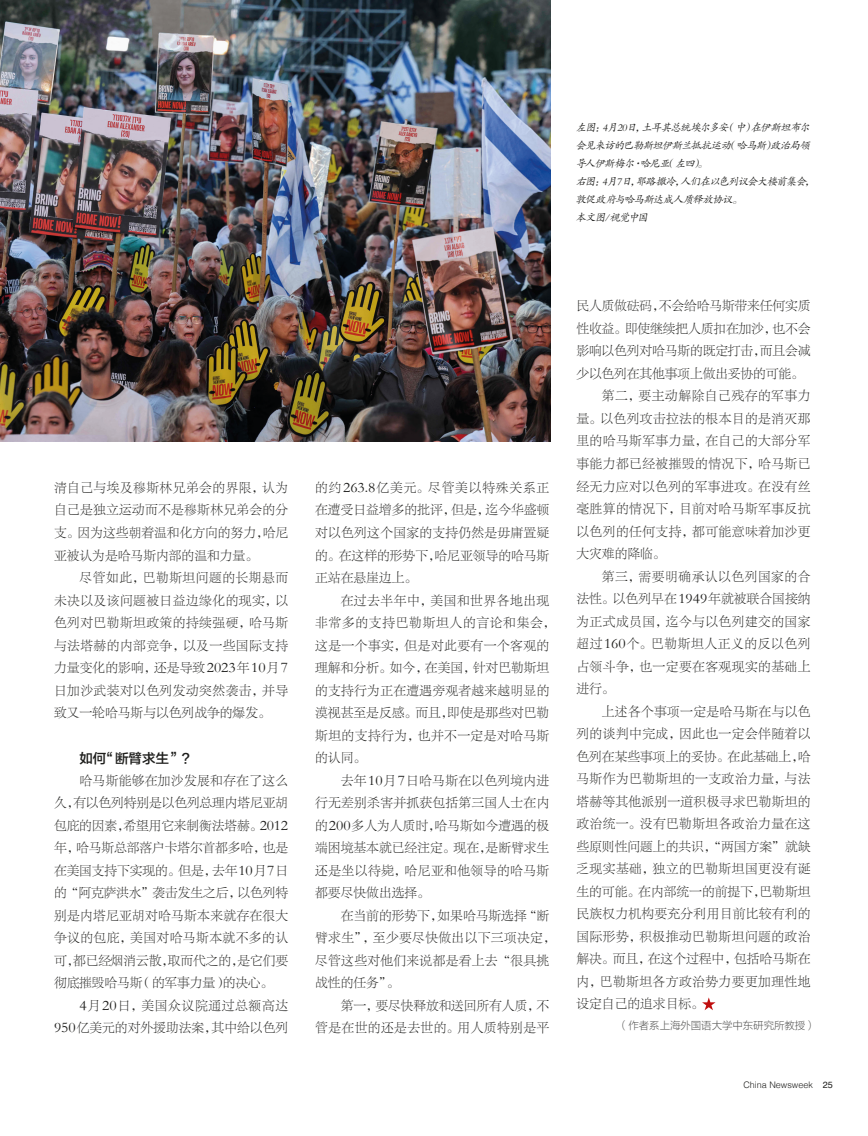
<style>
.page{position:relative;width:868px;height:1136px;background:#fff}
.page>*{position:absolute;margin:0;border:0;box-sizing:border-box;transform-origin:0 0}
.t1{font:13.5px "FZLTZHJW GB1 0";letter-spacing:-.01em;color:#1d1d1b}
.t2{font:12.75px/22.5px "FZLTKSK GBK1 0";letter-spacing:.025em;color:#1d1d1b;text-align:justify}
.t3{font:12.75px/22.5px "FZLTKSK GBK1 0";color:#1d1d1b;text-align:right}
.t4{font:12.75px "FZLTKSK GBK1 0";letter-spacing:-.01em;color:#1d1d1b}
.t5{font:12.75px "FZLTKSK GBK1 0";letter-spacing:.005em;color:#1d1d1b}
.t6{font:12.75px "FZLTKSK GBK1 0";letter-spacing:.045em;color:#1d1d1b}
.t7{font:italic 10.5px/18px "FZKTJW GB1 0";letter-spacing:-.1em;color:#1d1d1b}
.t8{font:10.5px "FZLTKHK GBK1 0";letter-spacing:-.01em;color:#575756}
.t9{font:300 9px "Helvetica";color:#1d1d1b}
.s1{font-family:"Garamond";font-size:14.7px}
.s2{font-family:"Garamond";font-size:15.3px}
.s3{font-weight:400}
</style>
<div class="page">
<img style="left:0;top:0;width:550px;height:441px">
<svg style="left:702px;top:997px;width:13px;height:13px"></svg>
<p class="t7" style="left:575px;top:118px;width:243px">左图：4月20日，土耳其总统埃尔多安（中）在伊斯坦布尔会见来访的巴勒斯坦伊斯兰抵抗运动（哈马斯）政治局领导人伊斯梅尔·哈尼亚（左四）。<br>右图：4月7日，耶路撒冷，人们在以色列议会大楼前集会，敦促政府与哈马斯达成人质释放协议。<br>本文图/视觉中国</p>
<p class="t2" style="left:54px;top:476px;width:236px">清自己与埃及穆斯林兄弟会的界限，认为自己是独立运动而不是穆斯林兄弟会的分支。因为这些朝着温和化方向的努力，哈尼亚被认为是哈马斯内部的温和力量。</p>
<p class="t2" style="left:54px;top:566px;width:236px;text-indent:26px">尽管如此，巴勒斯坦问题的长期悬而未决以及该问题被日益边缘化的现实，以色列对巴勒斯坦政策的持续强硬，哈马斯与法塔赫的内部竞争，以及一些国际支持力量变化的影响，还是导致<span class="s1">2023</span>年<span class="s1">10</span>月<span class="s1">7</span>日加沙武装对以色列发动突然袭击，并导致又一轮哈马斯与以色列战争的爆发。</p>
<p class="t1" style="left:80px;top:750px;width:118px">如何“断臂求生”？</p>
<p class="t2" style="left:54px;top:769px;width:236px;text-indent:26px">哈马斯能够在加沙发展和存在了这么久，有以色列特别是以色列总理内塔尼亚胡包庇的因素，希望用它来制衡法塔赫。<span class="s1">2012</span>年，哈马斯总部落户卡塔尔首都多哈，也是在美国支持下实现的。但是，去年<span class="s1">10</span>月<span class="s1">7</span>日的“阿克萨洪水”袭击发生之后，以色列特别是内塔尼亚胡对哈马斯本来就存在很大争议的包庇，美国对哈马斯本就不多的认可，都已经烟消云散，取而代之的，是它们要彻底摧毁哈马斯（的军事力量）的决心。</p>
<p class="t3" style="left:54px;top:994px;width:236px"><span class="s1">4</span>月<span class="s1">20</span>日，美国众议院通过总额高达<br><span class="s1">950</span>亿美元的对外援助法案，其中给以色列</p>
<p class="t2" style="left:315px;top:476px;width:236px">的约<span class="s1">263</span><span class="s2">.</span><span class="s1">8</span>亿美元。尽管美以特殊关系正在遭受日益增多的批评，但是，迄今华盛顿对以色列这个国家的支持仍然是毋庸置疑的。在这样的形势下，哈尼亚领导的哈马斯正站在悬崖边上。</p>
<p class="t2" style="left:315px;top:589px;width:242px;text-align:left;text-indent:26px">在过去半年中，美国和世界各地出现非常多的支持巴勒斯坦人的言论和集会，这是一个事实，但是对此要有一个客观的理解和分析。如今，在美国，针对巴勒斯坦的支持行为正在遭遇旁观者越来越明显的漠视甚至是反感。而且，即使是那些对巴勒斯坦的支持行为，也并不一定是对哈马斯的认同。</p>
<p class="t2" style="left:315px;top:769px;width:236px;text-indent:26px">去年<span class="s1">10</span>月<span class="s1">7</span>日哈马斯在以色列境内进行无差别杀害并抓获包括第三国人士在内的<span class="s1">200</span>多人为人质时，哈马斯如今遭遇的极端困境基本就已经注定。现在，是断臂求生还是坐以待毙，哈尼亚和他领导的哈马斯都要尽快做出选择。</p>
<p class="t2" style="left:315px;top:904px;width:242px;text-align:left;text-indent:26px">在当前的形势下，如果哈马斯选择“断臂求生”，至少要尽快做出以下三项决定，尽管这些对他们来说都是看上去“很具挑战性的任务”。</p>
<p class="t2" style="left:315px;top:994px;width:235px;text-align:right">第一，要尽快释放和送回所有人质，不<br>管是在世的还是去世的。用人质特别是平</p>
<p class="t4" style="left:576px;top:299px;width:235px">民人质做砝码，不会给哈马斯带来任何实质</p>
<p class="t4" style="left:576px;top:322px;width:235px">性收益。即使继续把人质扣在加沙，也不会</p>
<p class="t4" style="left:576px;top:344px;width:235px">影响以色列对哈马斯的既定打击，而且会减</p>
<p class="t4" style="left:576px;top:367px;width:229px">少以色列在其他事项上做出妥协的可能。</p>
<p class="t2" style="left:602px;top:385px;width:210px">第二，要主动解除自己残存的军事力</p>
<p class="t2" style="left:576px;top:407px;width:235px">量。以色列攻击拉法的根本目的是消灭那</p>
<p class="t2" style="left:576px;top:430px;width:236px">里的哈马斯军事力量，在自己的大部分军</p>
<p class="t2" style="left:576px;top:452px;width:236px">事能力都已经被摧毁的情况下，哈马斯已</p>
<p class="t2" style="left:576px;top:475px;width:235px">经无力应对以色列的军事进攻。在没有丝</p>
<p class="t2" style="left:576px;top:497px;width:236px">毫胜算的情况下，目前对哈马斯军事反抗</p>
<p class="t2" style="left:576px;top:520px;width:236px">以色列的任何支持，都可能意味着加沙更</p>
<p class="t2" style="left:576px;top:542px;width:91px">大灾难的降临。</p>
<p class="t2" style="left:602px;top:565px;width:210px">第三，需要明确承认以色列国家的合</p>
<p class="t5" style="left:576px;top:592px;width:236px">法性。以色列早在<span class="s1">1949</span>年就被联合国接纳</p>
<p class="t2" style="left:576px;top:610px;width:236px">为正式成员国，迄今与以色列建交的国家</p>
<p class="t6" style="left:576px;top:637px;width:236px">超过<span class="s1">160</span>个。巴勒斯坦人正义的反以色列</p>
<p class="t2" style="left:576px;top:655px;width:236px">占领斗争，也一定要在客观现实的基础上</p>
<p class="t2" style="left:576px;top:677px;width:40px">进行。</p>
<p class="t2" style="left:602px;top:700px;width:210px">上述各个事项一定是哈马斯在与以色</p>
<p class="t2" style="left:576px;top:722px;width:236px">列的谈判中完成，因此也一定会伴随着以</p>
<p class="t3" style="left:576px;top:745px;width:235px">色列在某些事项上的妥协。在此基础上，哈</p>
<p class="t2" style="left:576px;top:767px;width:236px">马斯作为巴勒斯坦的一支政治力量，与法</p>
<p class="t2" style="left:576px;top:790px;width:236px">塔赫等其他派别一道积极寻求巴勒斯坦的</p>
<p class="t2" style="left:576px;top:812px;width:235px">政治统一。没有巴勒斯坦各政治力量在这</p>
<p class="t3" style="left:576px;top:835px;width:235px">些原则性问题上的共识，“两国方案”就缺</p>
<p class="t2" style="left:576px;top:857px;width:236px">乏现实基础，独立的巴勒斯坦国更没有诞</p>
<p class="t3" style="left:576px;top:880px;width:235px">生的可能。在内部统一的前提下，巴勒斯坦</p>
<p class="t2" style="left:576px;top:902px;width:236px">民族权力机构要充分利用目前比较有利的</p>
<p class="t2" style="left:576px;top:925px;width:236px">国际形势，积极推动巴勒斯坦问题的政治</p>
<p class="t3" style="left:576px;top:947px;width:235px">解决。而且，在这个过程中，包括哈马斯在</p>
<p class="t2" style="left:576px;top:970px;width:236px">内，巴勒斯坦各方政治势力要更加理性地</p>
<p class="t3" style="left:576px;top:993px;width:129px">设定自己的追求目标。</p>
<p class="t8" style="left:618px;top:1019px;width:199px">（作者系上海外国语大学中东研究所教授）</p>
<p class="t9" style="left:743px;top:1077px;width:91px">China Newsweek <span class="s3">25</span></p>
</div>
